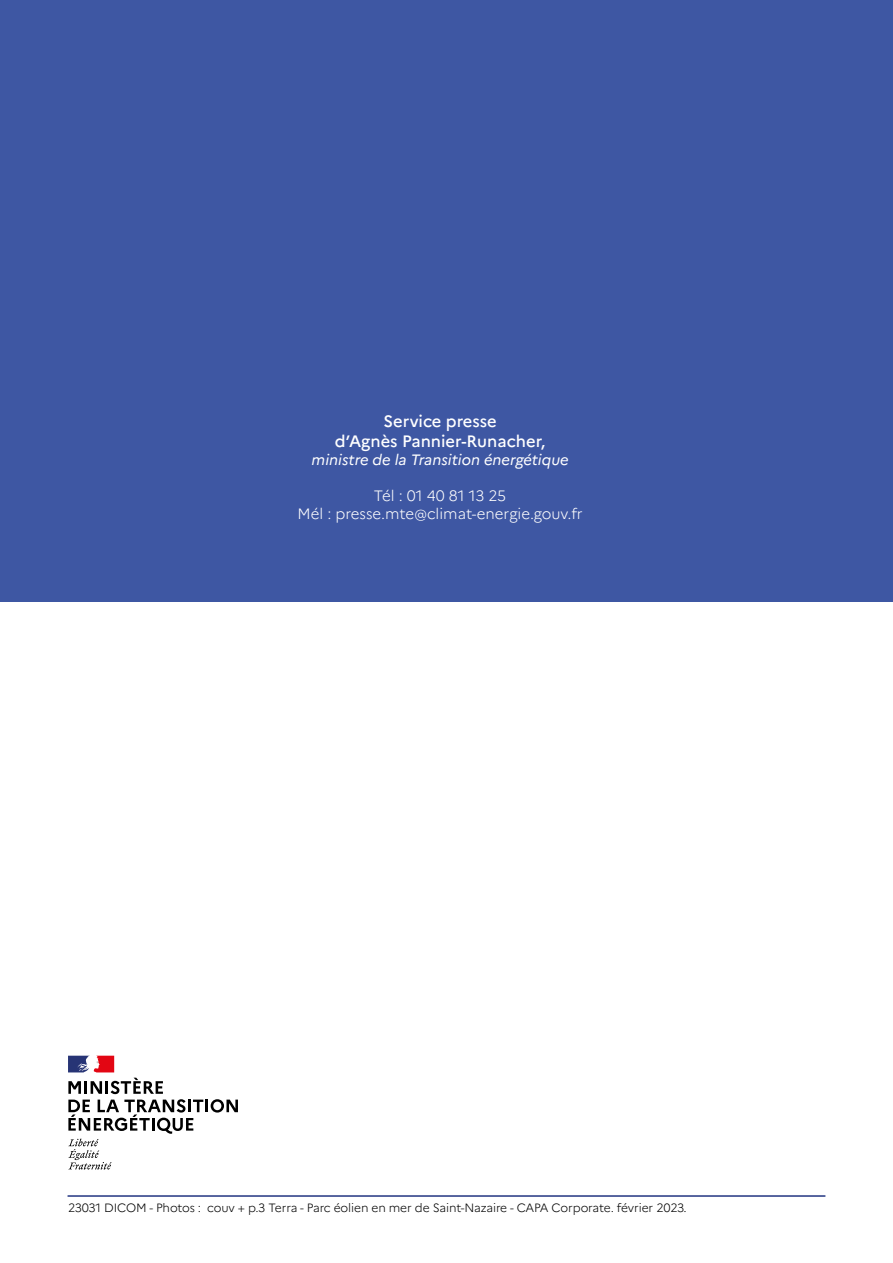
<style>
.page{position:relative;width:893px;height:1263px;background:#fff}
.page>*{position:absolute;margin:0;border:0;box-sizing:border-box;transform-origin:0 0}
.t1{font:500 16.5px/19.8px "Marianne";color:#fff;text-align:center}
.t2{font:300 15px/18px "Marianne";color:#fff;text-align:center}
.t3{font:italic 15px "Marianne";color:#fff}
.t4{font:300 12px "Marianne";letter-spacing:-.01em;color:#000}
</style>
<div class="page">
<div style="left:0;top:0;width:893px;height:602px;background:#3e57a3"></div>
<hr style="left:68px;top:1195px;width:757px;height:2px;background:#223581">
<svg style="left:68px;top:1078px;width:170px;height:91px"></svg>
<svg style="left:68px;top:1056px;width:46px;height:16px"></svg>
<h1 class="t1" style="left:335px;top:411px;width:212px">Service presse<br>d’Agnès Pannier-Runacher,</h1>
<p class="t3" style="left:312px;top:450px;width:258px">ministre de la Transition énergétique</p>
<p class="t2" style="left:298px;top:486px;width:287px">Tél : 01 40 81 13 25<br>Mél : presse.mte@climat-energie.gouv.fr</p>
<p class="t4" style="left:68px;top:1201px;width:620px">23031 DICOM - Photos : couv + p.3 Terra - Parc éolien en mer de Saint-Nazaire - CAPA Corporate. février 2023.</p>
</div>
